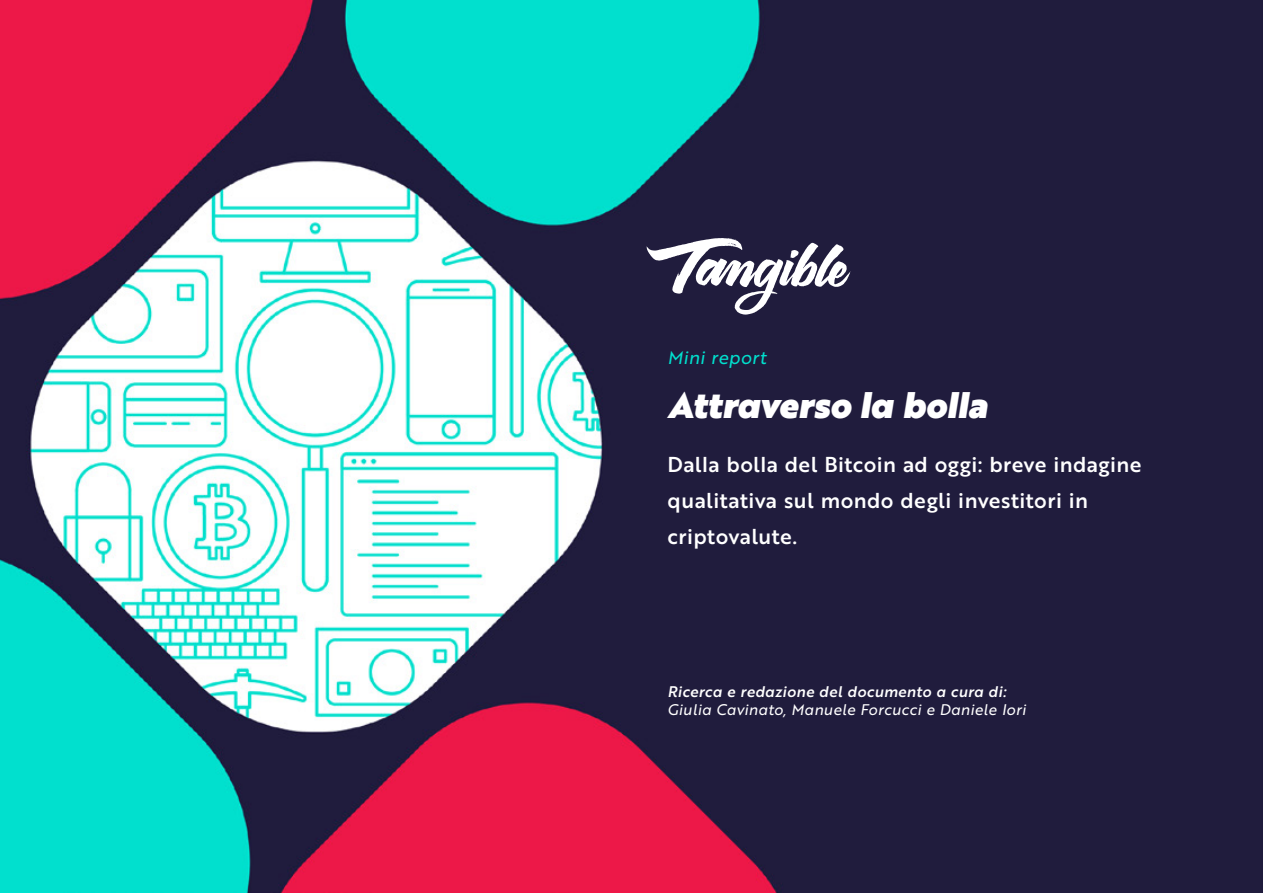
<style>
.page{position:relative;width:1263px;height:893px;background:#fff}
.page>*{position:absolute;margin:0;border:0;box-sizing:border-box;transform-origin:0 0}
.t1{font:36px "Brother 1816 Black Italic";color:#fff}
.paragrafo{font:21px/36px "Brother 1816 Medium";letter-spacing:.02em;color:#fff}
.paragrafo-2{font:18px "Brother 1816 Regular Italic";letter-spacing:.02em;color:#01e0ce}
.paragrafo-3{font:15px "Brother 1816 Regular Italic";letter-spacing:.02em;color:#fff}
.paragrafo-4{font:15px "Brother 1816 Medium Italic";letter-spacing:.02em;color:#fff}
</style>
<div class="page">
<img style="left:0;top:0;width:1263px;height:893px">
<svg style="left:646px;top:238px;width:204px;height:77px"></svg>
<p class="paragrafo-2" style="left:668px;top:344px;width:100px">Mini report</p>
<p class="t1" style="left:668px;top:377px;width:321px">Attraverso la bolla</p>
<p class="paragrafo" style="left:668px;top:446px;width:475px">Dalla bolla del Bitcoin ad oggi: breve indagine qualitativa sul mondo degli investitori in criptovalute.</p>
<p class="paragrafo-4" style="left:668px;top:680px;width:340px">Ricerca e redazione del documento a cura di:</p>
<p class="paragrafo-3" style="left:668px;top:698px;width:360px">Giulia Cavinato, Manuele Forcucci e Daniele Iori</p>
</div>
